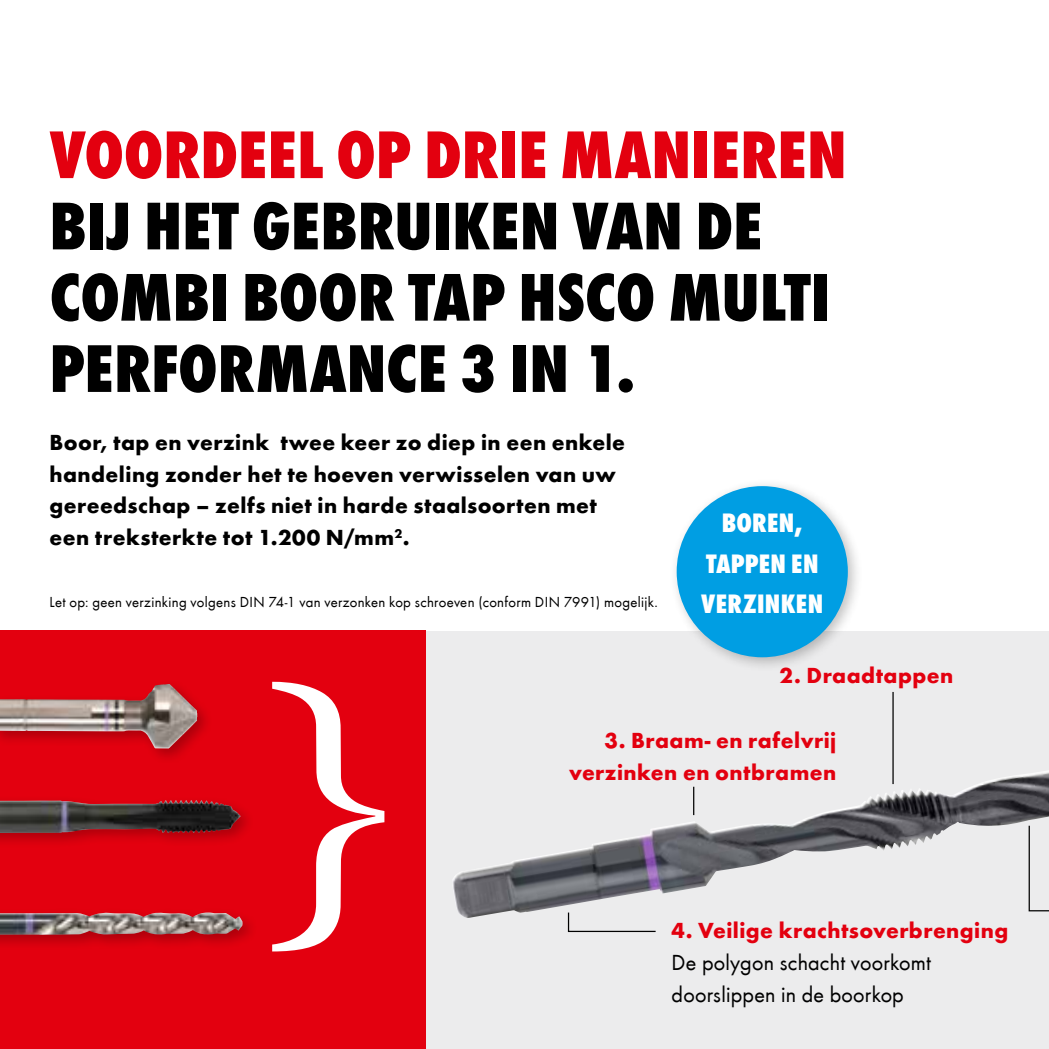
<style>
.page{position:relative;width:1049px;height:1049px;background:#fff}
.page>*{position:absolute;margin:0;border:0;box-sizing:border-box;transform-origin:0 0}
.t1{font:800 condensed 70px/71.2px "Wuerth";color:#000}
.t2{font:800 condensed 70px "Wuerth";color:#e3000f}
.t3{font:800 condensed 27.5px/40.8px "Wuerth";letter-spacing:.01em;color:#fff;text-align:center}
.t4{font:700 22.5px/32px "Wuerth";letter-spacing:.02em;color:#000}
.t5{font:700 22.5px/32px "Wuerth";letter-spacing:.02em;color:#e3000f;text-align:right}
.t6{font:22.5px/32px "Wuerth";letter-spacing:.01em;color:#000}
.t7{font:15px "Wuerth";letter-spacing:.02em;color:#000}
</style>
<div class="page">
<div style="left:0;top:631px;width:1049px;height:418px;background:#ececed"></div>
<hr style="left:892px;top:692px;width:2px;height:92px;background:#000">
<div style="left:0;top:631px;width:426px;height:418px;background:#e3000f"></div>
<svg style="left:272px;top:682px;width:112px;height:269px"></svg>
<div style="left:0;top:907px;width:258px;height:44px;background:#000;opacity:.25"></div>
<img style="left:0;top:912px;width:243px;height:23px">
<div style="left:0;top:794px;width:255px;height:54px;background:#000;opacity:.25"></div>
<img style="left:0;top:800px;width:196px;height:33px">
<div style="left:0;top:678px;width:213px;height:87px;background:#000;opacity:.25"></div>
<img style="left:0;top:684px;width:197px;height:64px">
<div style="left:669px;top:478px;width:194px;height:195px;background:#000;opacity:.25"></div>
<div style="left:677px;top:486px;width:171px;height:171px;background:#009ee3;border-radius:50%"></div>
<img style="left:453px;top:774px;width:569px;height:144px">
<svg style="left:1028px;top:825px;width:21px;height:87px"></svg>
<svg style="left:567px;top:911px;width:90px;height:22px"></svg>
<h1 class="t2" style="left:50px;top:105px;width:798px">VOORDEEL OP DRIE MANIEREN</h1>
<h1 class="t1" style="left:50px;top:186px;width:782px">BIJ HET GEBRUIKEN VAN DE<br>COMBI BOOR TAP HSCO MULTI<br>PERFORMANCE 3 IN 1.</h1>
<p class="t4" style="left:50px;top:424px;width:577px">Boor, tap en verzink twee keer zo diep in een enkele handeling zonder het te hoeven verwisselen van uw gereedschap – zelfs niet in harde staalsoorten met een treksterkte tot 1.200 N/mm<sup>2</sup>.</p>
<p class="t3" style="left:706px;top:501px;width:114px">BOREN,<br>TAPPEN EN</p>
<p class="t7" style="left:50px;top:592px;width:610px">Let op: geen verzinking volgens DIN 74-1 van verzonken kop schroeven (conform DIN 7991) mogelijk.</p>
<p class="t3" style="left:701px;top:582px;width:123px">VERZINKEN</p>
<p class="t5" style="left:780px;top:657px;width:175px">2. Draadtappen</p>
<p class="t5" style="left:569px;top:723px;width:269px">3. Braam- en rafelvrij verzinken en ontbramen</p>
<p class="t5" style="left:671px;top:913px;width:338px">4. Veilige krachtsoverbrenging</p>
<p class="t6" style="left:671px;top:946px;width:261px">De polygon schacht voorkomt doorslippen in de boorkop</p>
</div>
